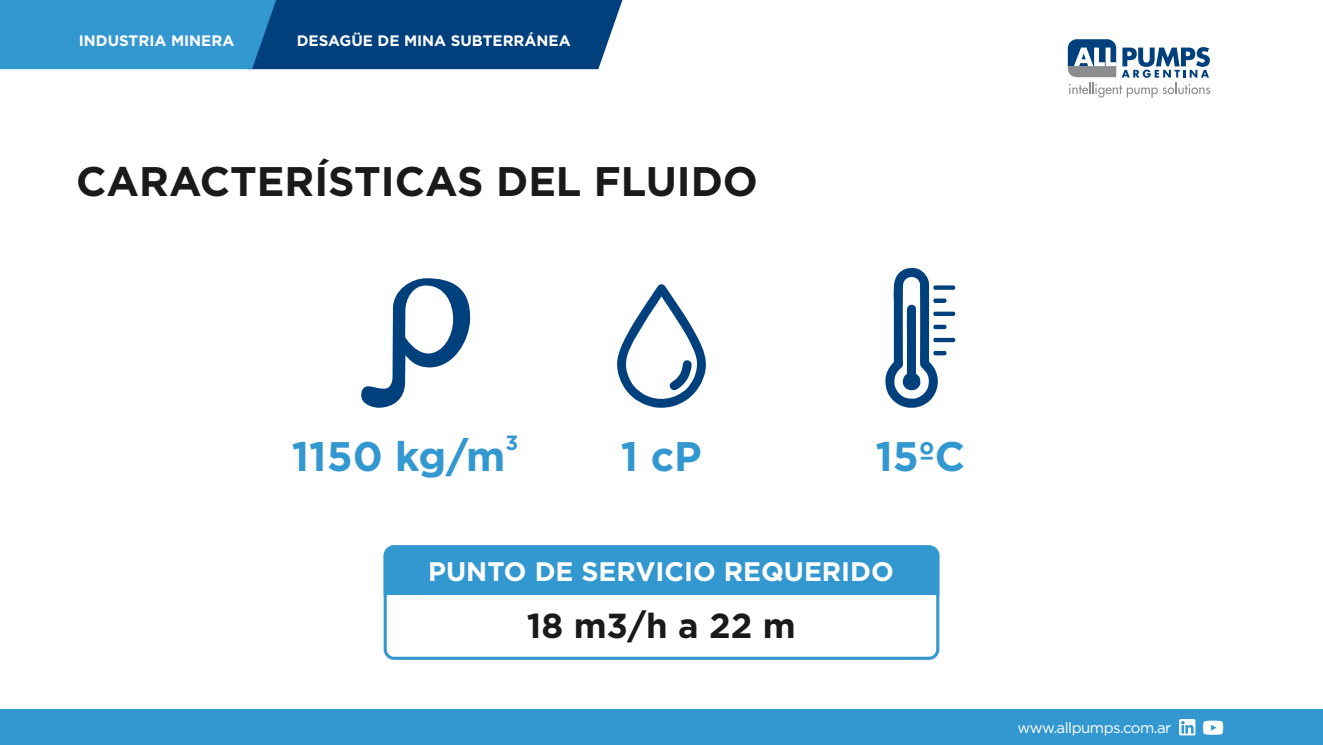
<style>
.page{position:relative;width:1323px;height:745px;background:#fff}
.page>*{position:absolute;margin:0;border:0;box-sizing:border-box;transform-origin:0 0}
.t1{font:700 41.25px "Gotham";color:#1a1a1a}
.t2{font:700 41.25px "Gotham";color:#3498d0}
.t3{font:700 34.62px "Gotham";color:#1a1a1a}
.t4{font:700 26.75px "Gotham";color:#fff}
.t5{font:700 20.62px "Gotham";color:#3498d0}
.t6{font:700 15.12px "Gotham";color:#fff}
.t7{font:15px "Gotham";letter-spacing:-.035em;color:#fff}
</style>
<div class="page">
<div style="left:0;top:709px;width:1323px;height:35px;background:#3498d0"></div>
<svg style="left:1068px;top:39px;width:142px;height:58px"></svg>
<svg style="left:1179px;top:719px;width:16px;height:16px"></svg>
<svg style="left:1203px;top:720px;width:20px;height:14px"></svg>
<svg style="left:617px;top:284px;width:89px;height:123px"></svg>
<svg style="left:885px;top:268px;width:71px;height:139px"></svg>
<svg style="left:361px;top:278px;width:110px;height:129px"></svg>
<div style="left:384px;top:545px;width:555px;height:114px;border:3px solid #3498d0;border-radius:9px"></div>
<div style="left:383px;top:545px;width:557px;height:51px;background:#3498d0"></div>
<svg style="left:0;top:0;width:622px;height:69px;background:#1a68a2"></svg>
<p class="t6" style="left:79px;top:34px;width:157px">INDUSTRIA MINERA</p>
<p class="t6" style="left:297px;top:34px;width:275px">DESAGÜE DE MINA SUBTERRÁNEA</p>
<h1 class="t1" style="left:76px;top:163px;width:683px">CARACTERÍSTICAS DEL FLUIDO</h1>
<h3 class="t5" style="left:505px;top:433px;width:14px">3</h3>
<h1 class="t2" style="left:292px;top:438px;width:215px">1150 kg/m</h1>
<h1 class="t2" style="left:621px;top:438px;width:82px">1 cP</h1>
<h1 class="t2" style="left:875px;top:438px;width:91px">15ºC</h1>
<h3 class="t4" style="left:428px;top:559px;width:467px">PUNTO DE SERVICIO REQUERIDO</h3>
<h2 class="t3" style="left:527px;top:609px;width:270px">18 m3/h a 22 m</h2>
<p class="t7" style="left:1017px;top:720px;width:155px">www.allpumps.com.ar</p>
</div>
